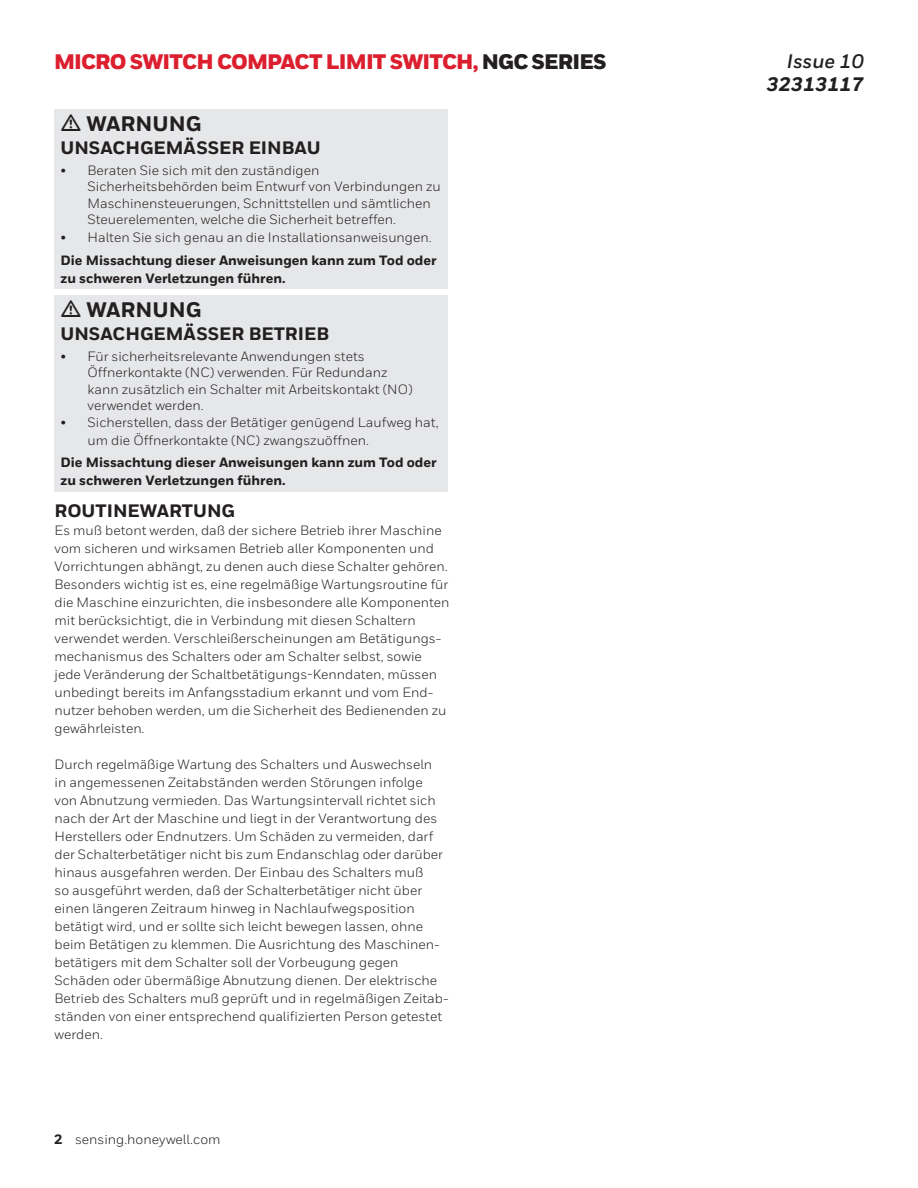
<style>
.page{position:relative;width:918px;height:1188px;background:#fff}
.page>*{position:absolute;margin:0;border:0;box-sizing:border-box;transform-origin:0 0}
.t1{font:900 21px "Honeywell Sans";letter-spacing:-.04em;color:#dc1f2e}
.Warning_Head{font:800 21px "Honeywell Sans";color:#231f20}
.t2{font:italic 800 19.5px "Honeywell Sans";color:#231f20}
.t3{font:italic 700 19.5px "Honeywell Sans";color:#231f20}
.Warning_Subhead{font:800 18px "Honeywell Sans";color:#231f20}
.Warning_Subhead-2{font:13.5px/18px "Honeywell Sans";color:#231f20}
.Warning_Bold_Note{font:800 13.5px/18px "Honeywell Sans";color:#231f20}
.s1{color:#231f20}
.s2{font-weight:800}
</style>
<div class="page">
<div style="left:55px;top:109px;width:393px;height:180px;background:#e6e7e9"></div>
<div style="left:55px;top:295px;width:393px;height:196px;background:#e6e7e9"></div>
<h1 class="t1" style="left:54px;top:48px;width:554px">MICRO SWITCH COMPACT LIMIT SWITCH, <span class="s1">NGC SERIES</span></h1>
<h2 class="t3" style="left:787px;top:49px;width:79px">Issue 10</h2>
<h2 class="t2" style="left:766px;top:72px;width:99px">32313117</h2>
<p class="Warning_Head" style="left:86px;top:111px;width:117px">WARNUNG</p>
<p class="Warning_Subhead" style="left:61px;top:137px;width:262px">UNSACHGEMÄSSER EINBAU</p>
<p class="Warning_Subhead-2" style="left:88px;top:162px;width:355px;line-height:16.5px;text-indent:-27px">• Beraten Sie sich mit den zuständigen Sicherheitsbehörden beim Entwurf von Verbindungen zu Maschinensteuerungen, Schnittstellen und sämtlichen Steuerelementen, welche die Sicherheit betreffen.</p>
<p class="Warning_Subhead-2" style="left:61px;top:229px;width:373px">• Halten Sie sich genau an die Installationsanweisungen.</p>
<p class="Warning_Bold_Note" style="left:61px;top:252px;width:378px">Die Missachtung dieser Anweisungen kann zum Tod oder zu schweren Verletzungen führen.</p>
<p class="Warning_Head" style="left:86px;top:297px;width:117px">WARNUNG</p>
<p class="Warning_Subhead" style="left:61px;top:322px;width:270px">UNSACHGEMÄSSER BETRIEB</p>
<p class="Warning_Subhead-2" style="left:88px;top:348px;width:327px;line-height:16.5px;text-indent:-27px">• Für sicherheitsrelevante Anwendungen stets Öffnerkontakte (NC) verwenden. Für Redundanz kann zusätzlich ein Schalter mit Arbeitskontakt (NO) verwendet werden.</p>
<p class="Warning_Subhead-2" style="left:88px;top:413px;width:353px;text-indent:-27px">• Sicherstellen, dass der Betätiger genügend Laufweg hat, um die Öffnerkontakte (NC) zwangszuöffnen.</p>
<p class="Warning_Bold_Note" style="left:61px;top:454px;width:378px">Die Missachtung dieser Anweisungen kann zum Tod oder zu schweren Verletzungen führen.</p>
<p class="Warning_Subhead" style="left:55px;top:499px;width:182px">ROUTINEWARTUNG</p>
<p class="Warning_Subhead-2" style="left:55px;top:521px;width:396px">Es muß betont werden, daß der sichere Betrieb ihrer Maschine vom sicheren und wirksamen Betrieb aller Komponenten und Vorrichtungen abhängt, zu denen auch diese Schalter gehören.<br>Besonders wichtig ist es, eine regelmäßige Wartungsroutine für die Maschine einzurichten, die insbesondere alle Komponenten mit berücksichtigt, die in Verbindung mit diesen Schaltern verwendet werden. Verschleißerscheinungen am Betätigungs&shy;mechanismus des Schalters oder am Schalter selbst, sowie jede Veränderung der Schaltbetätigungs-Kenndaten, müssen unbedingt bereits im Anfangsstadium erkannt und vom End&shy;nutzer behoben werden, um die Sicherheit des Bedienenden zu gewährleisten.</p>
<p class="Warning_Subhead-2" style="left:55px;top:755px;width:396px">Durch regelmäßige Wartung des Schalters und Auswechseln<br>in angemessenen Zeitabständen werden Störungen infolge von Abnutzung vermieden. Das Wartungsintervall richtet sich nach der Art der Maschine und liegt in der Verantwortung des Herstellers oder Endnutzers. Um Schäden zu vermeiden, darf der Schalterbetätiger nicht bis zum Endanschlag oder darüber hinaus ausgefahren werden. Der Einbau des Schalters muß<br>so ausgeführt werden, daß der Schalterbetätiger nicht über einen längeren Zeitraum hinweg in Nachlaufwegsposition betätigt wird, und er sollte sich leicht bewegen lassen, ohne beim Betätigen zu klemmen. Die Ausrichtung des Maschinen&shy;betätigers mit dem Schalter soll der Vorbeugung gegen Schäden oder übermäßige Abnutzung dienen. Der elektrische Betrieb des Schalters muß geprüft und in regelmäßigen Zeitab&shy;ständen von einer entsprechend qualifizierten Person getestet werden.</p>
<p class="Warning_Subhead-2" style="left:54px;top:1131px;width:168px"><span class="s2">2</span> sensing.honeywell.com</p>
</div>
